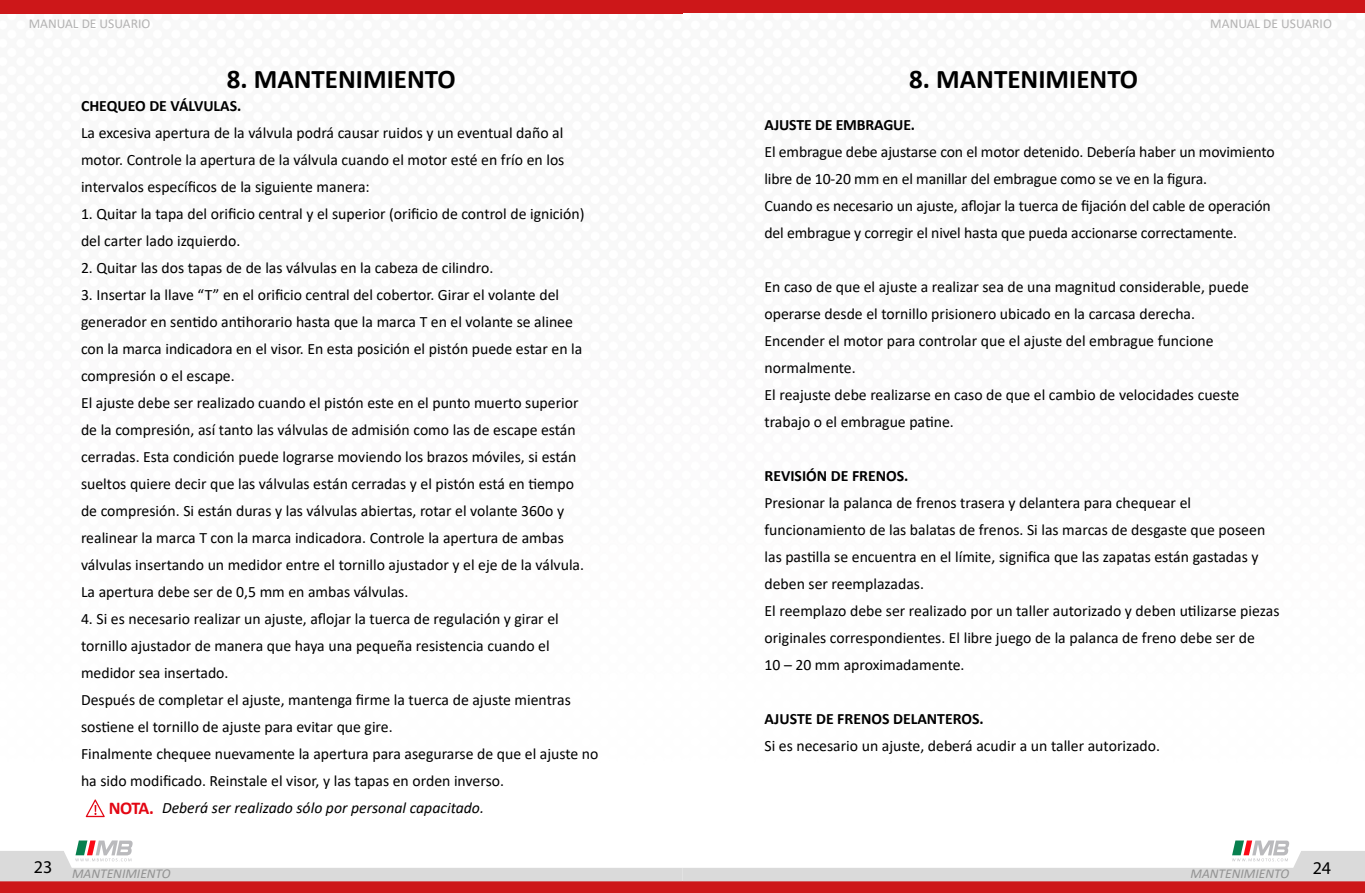
<style>
.page{position:relative;width:1365px;height:893px;background:#fff}
.page>*{position:absolute;margin:0;border:0;box-sizing:border-box;transform-origin:0 0}
.t1{font:700 27px "Calibri";color:#000}
.t2{font:700 18px "Calibri";color:#e30613}
.t3{font:18px "Myriad Pro";color:#000}
.t4{font:15.75px/27px "Calibri";color:#000}
.t5{font:700 15.75px "Calibri";color:#000}
.t6{font:italic 15.75px "Calibri";color:#000}
.t7{font:13.5px "Calibri";color:#b3b2b2}
.t8{font:italic 13.5px "Calibri";color:#929292}
</style>
<div class="page">
<div style="left:0;top:881px;width:682px;height:12px;background:#cd1719"></div>
<div style="left:0;top:0;width:682px;height:14px;background:#cd1719"></div>
<div style="left:682px;top:881px;width:683px;height:12px;background:#cd1719"></div>
<div style="left:682px;top:0;width:683px;height:13px;background:#cd1719"></div>
<svg style="left:0;top:840px;width:1365px;height:41px"></svg>
<svg style="left:86px;top:799px;width:19px;height:18px"></svg>
<p class="t7" style="left:29px;top:14px;width:123px">MANUAL DE USUARIO</p>
<p class="t7" style="left:1210px;top:14px;width:123px">MANUAL DE USUARIO</p>
<h1 class="t1" style="left:227px;top:60px;width:230px">8. MANTENIMIENTO</h1>
<p class="t5" style="left:81px;top:95px;width:162px">CHEQUEO DE VÁLVULAS.</p>
<p class="t4" style="left:81px;top:119px;width:485px;text-align:justify">La excesiva apertura de la válvula podrá causar ruidos y un eventual daño al motor. Controle la apertura de la válvula cuando el motor esté en frío en los intervalos específicos de la siguiente manera:</p>
<p class="t4" style="left:81px;top:200px;width:505px">1. Quitar la tapa del orificio central y el superior (orificio de control de ignición) del carter lado izquierdo.</p>
<p class="t4" style="left:81px;top:254px;width:414px">2. Quitar las dos tapas de de las válvulas en la cabeza de cilindro.</p>
<p class="t4" style="left:81px;top:281px;width:505px">3. Insertar la llave “T” en el orificio central del cobertor. Girar el volante del generador en sentido antihorario hasta que la marca T en el volante se alinee con la marca indicadora en el visor. En esta posición el pistón puede estar en la compresión o el escape.<br>El ajuste debe ser realizado cuando el pistón este en el punto muerto superior de la compresión, así tanto las válvulas de admisión como las de escape están cerradas. Esta condición puede lograrse moviendo los brazos móviles, si están sueltos quiere decir que las válvulas están cerradas y el pistón está en tiempo de compresión. Si están duras y las válvulas abiertas, rotar el volante 360o y realinear la marca T con la marca indicadora. Controle la apertura de ambas válvulas insertando un medidor entre el tornillo ajustador y el eje de la válvula.<br>La apertura debe ser de 0,5 mm en ambas válvulas.</p>
<p class="t4" style="left:81px;top:605px;width:519px">4. Si es necesario realizar un ajuste, aflojar la tuerca de regulación y girar el tornillo ajustador de manera que haya una pequeña resistencia cuando el medidor sea insertado.<br>Después de completar el ajuste, mantenga firme la tuerca de ajuste mientras sostiene el tornillo de ajuste para evitar que gire.<br>Finalmente chequee nuevamente la apertura para asegurarse de que el ajuste no ha sido modificado. Reinstale el visor, y las tapas en orden inverso.</p>
<p class="t6" style="left:162px;top:797px;width:323px">Deberá ser realizado sólo por personal capacitado.</p>
<p class="t2" style="left:109px;top:795px;width:47px">NOTA.</p>
<h1 class="t1" style="left:909px;top:60px;width:230px">8. MANTENIMIENTO</h1>
<p class="t5" style="left:764px;top:114px;width:152px">AJUSTE DE EMBRAGUE.</p>
<p class="t4" style="left:764px;top:138px;width:512px">El embrague debe ajustarse con el motor detenido. Debería haber un movimiento libre de 10-20 mm en el manillar del embrague como se ve en la figura.<br>Cuando es necesario un ajuste, aflojar la tuerca de fijación del cable de operación del embrague y corregir el nivel hasta que pueda accionarse correctamente.</p>
<p class="t4" style="left:764px;top:273px;width:486px">En caso de que el ajuste a realizar sea de una magnitud considerable, puede operarse desde el tornillo prisionero ubicado en la carcasa derecha.<br>Encender el motor para controlar que el ajuste del embrague funcione normalmente.<br>El reajuste debe realizarse en caso de que el cambio de velocidades cueste trabajo o el embrague patine.</p>
<p class="t5" style="left:764px;top:465px;width:145px">REVISIÓN DE FRENOS.</p>
<p class="t4" style="left:764px;top:489px;width:516px">Presionar la palanca de frenos trasera y delantera para chequear el funcionamiento de las balatas de frenos. Si las marcas de desgaste que poseen las pastilla se encuentra en el límite, significa que las zapatas están gastadas y deben ser reemplazadas.<br>El reemplazo debe ser realizado por un taller autorizado y deben utilizarse piezas originales correspondientes. El libre juego de la palanca de freno debe ser de<br>10 – 20 mm aproximadamente.</p>
<p class="t5" style="left:764px;top:708px;width:221px">AJUSTE DE FRENOS DELANTEROS.</p>
<p class="t4" style="left:764px;top:732px;width:397px">Si es necesario un ajuste, deberá acudir a un taller autorizado.</p>
<p class="t3" style="left:34px;top:856px;width:20px">23</p>
<p class="t3" style="left:1313px;top:857px;width:20px">24</p>
<p class="t8" style="left:72px;top:864px;width:100px">MANTENIMIENTO</p>
<p class="t8" style="left:1190px;top:864px;width:100px">MANTENIMIENTO</p>
</div>
